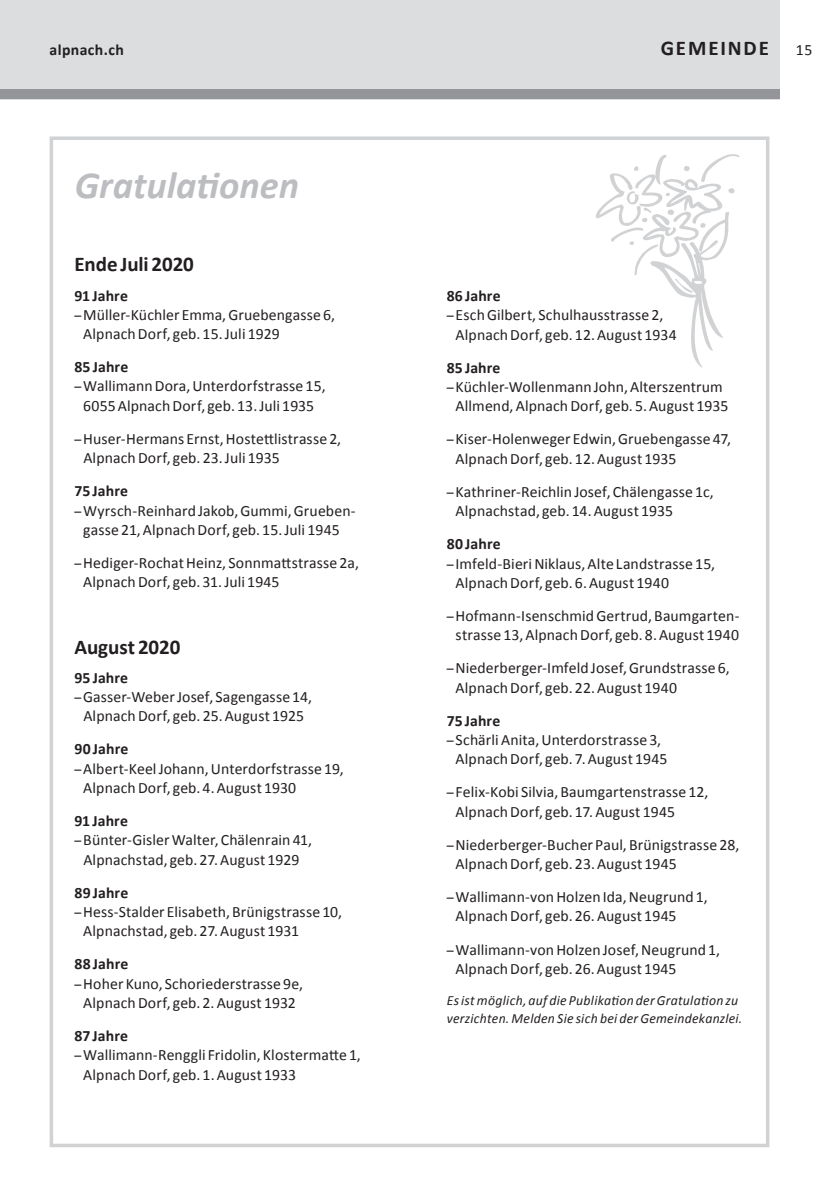
<style>
.page{position:relative;width:829px;height:1191px;background:#fff}
.page>*{position:absolute;margin:0;border:0;box-sizing:border-box;transform-origin:0 0}
.t1{font:italic 700 38.5px "Calibri";color:#bcbdc0}
.t2{font:700 21px "Calibri";color:#231f20}
.t3{font:700 21px "Calibri";letter-spacing:.09em;color:#231f20}
.t4{font:15.75px/19.2px "Calibri";letter-spacing:.005em;color:#231f20}
.t5{font:700 15.75px "Calibri";letter-spacing:.01em;color:#231f20}
.t6{font:italic 14px/17.5px "Calibri";letter-spacing:.02em;color:#231f20}
.s1{font-size:14px}
</style>
<div class="page">
<div style="left:0;top:0;width:779px;height:99px;background:#dcdddf"></div>
<div style="left:0;top:89px;width:779px;height:10px;background:#939598"></div>
<div style="left:50px;top:136px;width:719px;height:1011px;border:4px solid #d1d2d4"></div>
<p class="t5" style="left:50px;top:40px;width:76px">alpnach.ch</p>
<h2 class="t3" style="left:660px;top:35px;width:110px">GEMEINDE</h2>
<p class="t4" style="left:795px;top:39px;width:18px">15</p>
<h1 class="t1" style="left:75px;top:161px;width:226px">Gratulationen</h1>
<h2 class="t2" style="left:74px;top:251px;width:121px">Ende Juli 2020</h2>
<p class="t5" style="left:74px;top:285px;width:55px">91 Jahre</p>
<p class="t4" style="left:74px;top:304px;width:262px"><span class="s1">–</span>Müller-Küchler Emma, Gruebengasse 6,</p>
<p class="t4" style="left:83px;top:323px;width:198px">Alpnach Dorf, geb. 15.Juli 1929</p>
<p class="t5" style="left:74px;top:357px;width:55px">85 Jahre</p>
<p class="t4" style="left:74px;top:376px;width:252px"><span class="s1">–</span>Wallimann Dora, Unterdorfstrasse 15,</p>
<p class="t4" style="left:83px;top:395px;width:232px">6055 Alpnach Dorf, geb. 13.Juli 1935</p>
<p class="t4" style="left:83px;top:428px;width:259px;text-indent:-9px"><span class="s1">–</span>Huser-Hermans Ernst, Hostettlistrasse 2,<br>Alpnach Dorf, geb. 23.Juli 1935</p>
<p class="t5" style="left:74px;top:481px;width:55px">75 Jahre</p>
<p class="t4" style="left:74px;top:500px;width:283px"><span class="s1">–</span>Wyrsch-Reinhard Jakob, Gummi, Grueben-</p>
<p class="t4" style="left:83px;top:519px;width:258px">gasse 21, Alpnach Dorf, geb. 15.Juli 1945</p>
<p class="t4" style="left:83px;top:552px;width:277px;text-indent:-9px"><span class="s1">–</span>Hediger-Rochat Heinz, Sonnmattstrasse 2a,<br>Alpnach Dorf, geb. 31.Juli 1945</p>
<h2 class="t2" style="left:74px;top:633px;width:107px">August 2020</h2>
<p class="t5" style="left:74px;top:667px;width:55px">95 Jahre</p>
<p class="t4" style="left:74px;top:686px;width:239px"><span class="s1">–</span>Gasser-Weber Josef, Sagengasse 14,</p>
<p class="t4" style="left:83px;top:705px;width:222px">Alpnach Dorf, geb. 25.August 1925</p>
<p class="t5" style="left:74px;top:739px;width:55px">90 Jahre</p>
<p class="t4" style="left:74px;top:758px;width:271px"><span class="s1">–</span>Albert-Keel Johann, Unterdorfstrasse 19,</p>
<p class="t4" style="left:83px;top:777px;width:214px">Alpnach Dorf, geb. 4.August 1930</p>
<p class="t5" style="left:74px;top:810px;width:55px">91 Jahre</p>
<p class="t4" style="left:74px;top:829px;width:239px"><span class="s1">–</span>Bünter-Gisler Walter, Chälenrain 41,</p>
<p class="t4" style="left:83px;top:849px;width:218px">Alpnachstad, geb. 27.August 1929</p>
<p class="t5" style="left:74px;top:882px;width:55px">89 Jahre</p>
<p class="t4" style="left:74px;top:901px;width:269px"><span class="s1">–</span>Hess-Stalder Elisabeth, Brünigstrasse 10,</p>
<p class="t4" style="left:83px;top:920px;width:217px">Alpnachstad, geb. 27.August 1931</p>
<p class="t5" style="left:74px;top:954px;width:55px">88 Jahre</p>
<p class="t4" style="left:74px;top:973px;width:230px"><span class="s1">–</span>Hoher Kuno, Schoriederstrasse 9e,</p>
<p class="t4" style="left:83px;top:992px;width:214px">Alpnach Dorf, geb. 2.August 1932</p>
<p class="t5" style="left:74px;top:1025px;width:55px">87 Jahre</p>
<p class="t4" style="left:74px;top:1044px;width:288px"><span class="s1">–</span>Wallimann-Renggli Fridolin, Klostermatte 1,</p>
<p class="t4" style="left:83px;top:1064px;width:214px">Alpnach Dorf, geb. 1.August 1933</p>
<p class="t5" style="left:446px;top:286px;width:55px">86 Jahre</p>
<p class="t4" style="left:455px;top:305px;width:222px;text-indent:-9px"><span class="s1">–</span> Esch Gilbert, Schulhausstrasse 2,<br>Alpnach Dorf, geb. 12.August 1934</p>
<p class="t5" style="left:446px;top:357px;width:55px">85 Jahre</p>
<p class="t4" style="left:446px;top:376px;width:277px"><span class="s1">–</span>Küchler-Wollenmann John, Alterszentrum</p>
<p class="t4" style="left:455px;top:396px;width:274px">Allmend, Alpnach Dorf, geb. 5.August 1935</p>
<p class="t4" style="left:455px;top:429px;width:277px;text-indent:-9px"><span class="s1">–</span>Kiser-Holenweger Edwin, Gruebengasse 47,<br>Alpnach Dorf, geb. 12.August 1935</p>
<p class="t4" style="left:455px;top:481px;width:260px;text-indent:-9px"><span class="s1">–</span>Kathriner-Reichlin Josef, Chälengasse 1c,<br>Alpnachstad, geb. 14.August 1935</p>
<p class="t5" style="left:446px;top:534px;width:55px">80 Jahre</p>
<p class="t4" style="left:455px;top:553px;width:261px;text-indent:-9px"><span class="s1">–</span> Imfeld-Bieri Niklaus, Alte Landstrasse 15,<br>Alpnach Dorf, geb. 6.August 1940</p>
<p class="t4" style="left:446px;top:605px;width:294px;text-align:center"><span class="s1">–</span>Hofmann-Isenschmid Gertrud, Baumgarten&shy;strasse 13, Alpnach Dorf, geb. 8.August 1940</p>
<p class="t4" style="left:455px;top:658px;width:276px;text-indent:-9px"><span class="s1">–</span>Niederberger-Imfeld Josef, Grundstrasse 6,<br>Alpnach Dorf, geb. 22.August 1940</p>
<p class="t5" style="left:446px;top:710px;width:55px">75 Jahre</p>
<p class="t4" style="left:446px;top:729px;width:222px;text-align:center"><span class="s1">–</span> Schärli Anita, Unterdorstrasse 3,<br>Alpnach Dorf, geb. 7.August 1945</p>
<p class="t4" style="left:455px;top:782px;width:254px;text-indent:-9px"><span class="s1">–</span> Felix-Kobi Silvia, Baumgartenstrasse 12,<br>Alpnach Dorf, geb. 17.August 1945</p>
<p class="t4" style="left:455px;top:834px;width:285px;text-indent:-9px"><span class="s1">–</span>Niederberger-Bucher Paul, Brünigstrasse 28,<br>Alpnach Dorf, geb. 23.August 1945</p>
<p class="t4" style="left:455px;top:886px;width:253px;text-indent:-9px"><span class="s1">–</span>Wallimann-von Holzen Ida, Neugrund 1,<br>Alpnach Dorf, geb. 26.August 1945</p>
<p class="t4" style="left:455px;top:939px;width:266px;text-indent:-9px"><span class="s1">–</span>Wallimann-von Holzen Josef, Neugrund 1,<br>Alpnach Dorf, geb. 26.August 1945</p>
<p class="t6" style="left:446px;top:991px;width:297px">Es ist möglich, auf die Publikation der Gratulation zu verzichten. Melden Sie sich bei der Gemeindekanzlei.</p>
</div>
